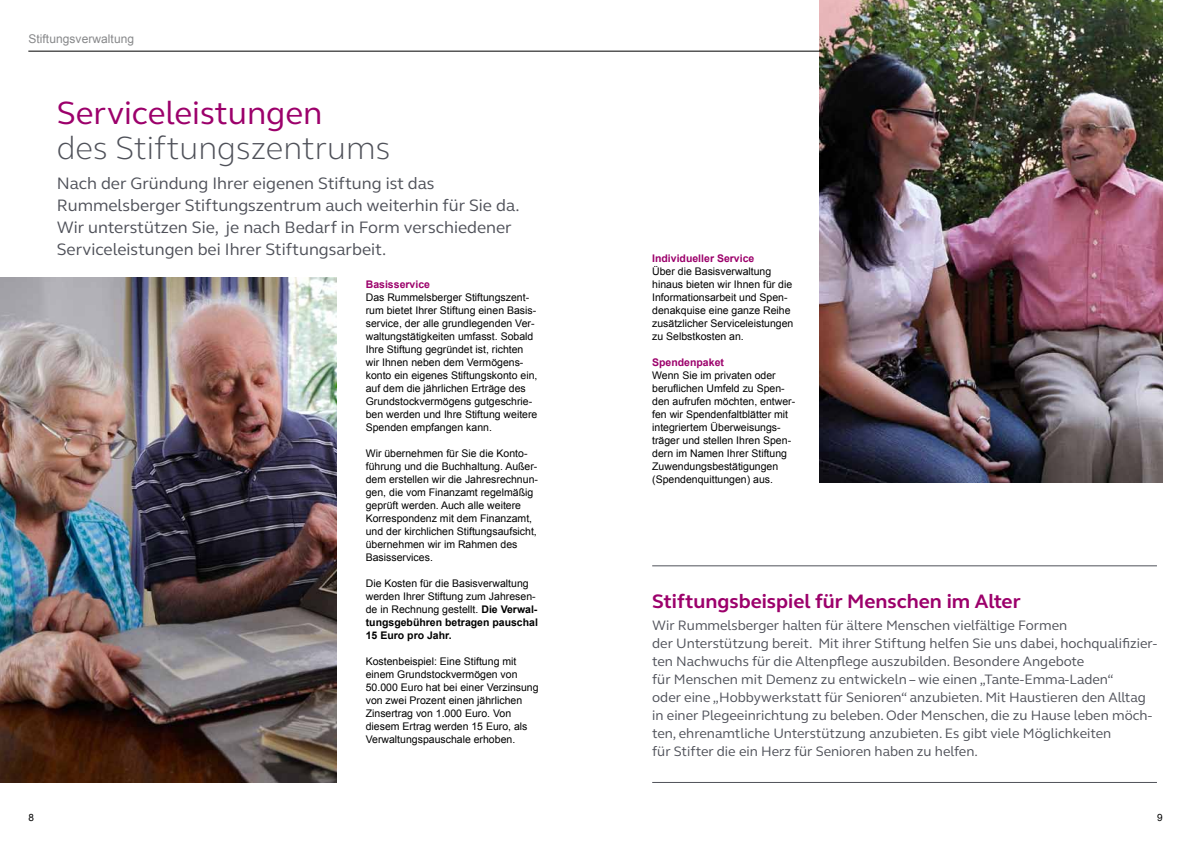
<style>
.page{position:relative;width:1191px;height:842px;background:#fff}
.page>*{position:absolute;margin:0;border:0;box-sizing:border-box;transform-origin:0 0}
.t1{font:300 33px "FS Elliot";color:#4f5159}
.t2{font:33px "FS Elliot";color:#9c006b}
.t3{font:700 20px "FS Elliot";color:#9c006b}
.t4{font:17px/22px "FS Elliot";color:#4f5159}
.t5{font:14px/18px "FS Elliot";color:#4f5159}
.t6{font:12px "Arial";letter-spacing:.005em;color:#87888a}
.t7{font:10.5px/13px "Arial";color:#000}
.t8{font:700 10.5px "Arial";color:#9c006b}
.t9{font:10px "Arial";color:#000}
.s1{font-weight:700}
</style>
<div class="page">
<img style="left:819px;top:0;width:343px;height:482px">
<img style="left:0;top:278px;width:336px;height:504px">
<hr style="left:28px;top:51px;width:794px;height:1px;background:#000">
<hr style="left:652px;top:566px;width:505px;height:1px;background:#4f5159">
<hr style="left:652px;top:782px;width:505px;height:1px;background:#4f5159">
<p class="t6" style="left:28px;top:31px;width:107px">Stiftungsverwaltung</p>
<h1 class="t2" style="left:57px;top:91px;width:267px">Serviceleistungen</h1>
<h1 class="t1" style="left:57px;top:126px;width:335px">des Stiftungszentrums</h1>
<h3 class="t4" style="left:57px;top:171px;width:464px">Nach der Gründung Ihrer eigenen Stiftung ist das Rummelsberger Stiftungszentrum auch weiterhin für Sie da.<br>Wir unterstützen Sie, je nach Bedarf in Form verschiedener Serviceleistungen bei Ihrer Stiftungsarbeit.</h3>
<p class="t8" style="left:366px;top:277px;width:66px">Basisservice</p>
<p class="t7" style="left:366px;top:290px;width:173px">Das Rummelsberger Stiftungszent&shy;rum bietet Ihrer Stiftung einen Basis&shy;service, der alle grundlegenden Ver&shy;waltungstätigkeiten umfasst. Sobald Ihre Stiftung gegründet ist, richten wir Ihnen neben dem Vermögens&shy;konto ein eigenes Stiftungskonto ein, auf dem die jährlichen Erträge des Grundstockvermögens gutgeschrie&shy;ben werden und Ihre Stiftung weitere Spenden empfangen kann.</p>
<p class="t7" style="left:366px;top:446px;width:174px">Wir übernehmen für Sie die Konto&shy;führung und die Buchhaltung. Außer&shy;dem erstellen wir die Jahresrechnun&shy;gen, die vom Finanzamt regelmäßig geprüft werden. Auch alle weitere<br>Korrespondenz mit dem Finanzamt, und der kirchlichen Stiftungsaufsicht, übernehmen wir im Rahmen des<br>Basisservices.</p>
<p class="t7" style="left:366px;top:576px;width:174px">Die Kosten für die Basisverwaltung werden Ihrer Stiftung zum Jahresen&shy;de in Rechnung gestellt. <span class="s1">Die Verwal&shy;tungsgebühren betragen pauschal<br>15 Euro pro Jahr.</span></p>
<p class="t7" style="left:366px;top:654px;width:174px">Kostenbeispiel: Eine Stiftung mit einem Grundstockvermögen von 50.000 Euro hat bei einer Verzinsung von zwei Prozent einen jährlichen Zinsertrag von 1.000 Euro. Von diesem Ertrag werden 15 Euro, als Verwaltungspauschale erhoben.</p>
<p class="t8" style="left:652px;top:251px;width:104px">Individueller Service</p>
<p class="t7" style="left:652px;top:265px;width:143px">Über die Basisverwaltung hinaus bieten wir Ihnen für die<br>Informationsarbeit und Spen&shy;denakquise eine ganze Reihe zusätzlicher Serviceleistungen zu Selbstkosten an.</p>
<p class="t8" style="left:652px;top:355px;width:73px">Spendenpaket</p>
<p class="t7" style="left:652px;top:369px;width:144px">Wenn Sie im privaten oder beruflichen Umfeld zu Spen&shy;den aufrufen möchten, entwer&shy;fen wir Spendenfaltblätter mit integriertem Überweisungs&shy;träger und stellen Ihren Spen&shy;dern im Namen Ihrer Stiftung<br>Zuwendungsbestätigungen (Spendenquittungen) aus.</p>
<h2 class="t3" style="left:652px;top:588px;width:370px">Stiftungsbeispiel für Menschen im Alter</h2>
<p class="t5" style="left:652px;top:616px;width:506px">Wir Rummelsberger halten für ältere Menschen vielfältige Formen<br>der Unterstützung bereit. Mit ihrer Stiftung helfen Sie uns dabei, hochqualifizier&shy;ten Nachwuchs für die Altenpflege auszubilden. Besondere Angebote<br>für Menschen mit Demenz zu entwickeln – wie einen „Tante-Emma-Laden“<br>oder eine „Hobbywerkstatt für Senioren“ anzubieten. Mit Haustieren den Alltag in einer Plegeeinrichtung zu beleben. Oder Menschen, die zu Hause leben möch&shy;ten, ehrenamtliche Unterstützung anzubieten. Es gibt viele Möglichkeiten<br>für Stifter die ein Herz für Senioren haben zu helfen.</p>
<p class="t9" style="left:28px;top:811px;width:7px">8</p>
<p class="t9" style="left:1157px;top:811px;width:7px">9</p>
</div>
